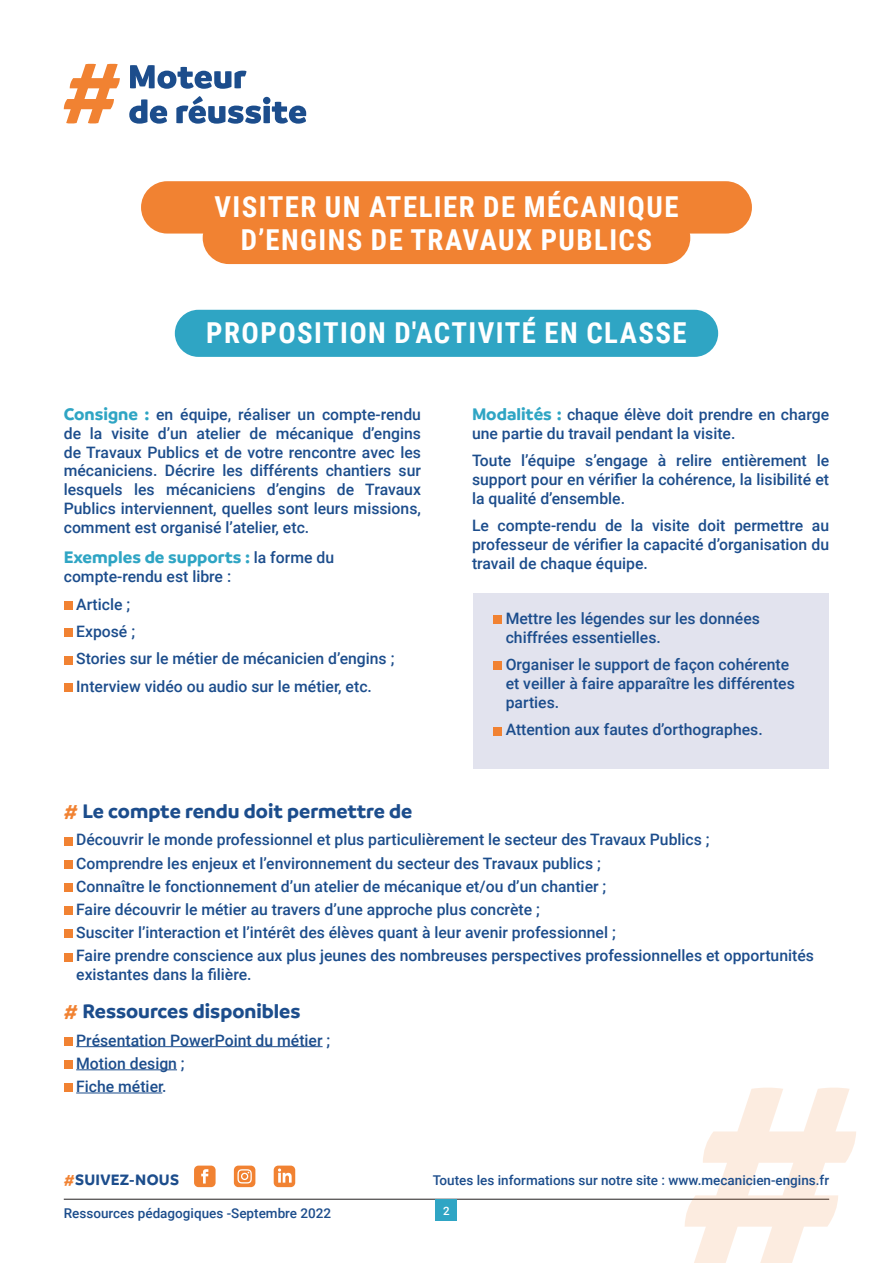
<style>
.page{position:relative;width:893px;height:1263px;background:#fff}
.page>*{position:absolute;margin:0;border:0;box-sizing:border-box;transform-origin:0 0}
.t1{font:700 28.8px/32.1px "Roboto Condensed";letter-spacing:.05em;color:#fff;text-align:center}
.t2{font:700 21px "Branding";color:#1c4d8c}
.t3{font:700 18px "Branding";color:#2fa5c4}
.t4{font:700 16.2px "Branding";letter-spacing:.015em;color:#1c4d8c}
.t5{font:500 15.75px/18.9px "Roboto";color:#1c4d8c}
.t6{font:500 13.5px "Roboto";color:#1c4d8c}
.t7{font:500 11.55px "Roboto";color:#fff}
.s1{font-family:"Branding";font-weight:700;font-size:18px;color:#2fa5c4}
.s2{font-family:"Roboto";font-weight:500;font-size:15.75px;color:#1c4d8c}
.s3{color:#f18232}
</style>
<div class="page">
<svg style="left:130px;top:65px;width:116px;height:24px"></svg>
<svg style="left:64px;top:64px;width:56px;height:60px"></svg>
<svg style="left:129px;top:99px;width:38px;height:25px"></svg>
<svg style="left:176px;top:96px;width:130px;height:28px"></svg>
<hr style="left:64px;top:1199px;width:765px;height:1px;background:#231f20">
<svg style="left:685px;top:1087px;width:171px;height:176px"></svg>
<div style="left:436px;top:1199px;width:21px;height:22px;background:#2fa5c4"></div>
<svg style="left:194px;top:1165px;width:22px;height:22px"></svg>
<div style="left:234px;top:1165px;width:21px;height:22px;background:#f18232;border-radius:4px"></div>
<svg style="left:237px;top:1169px;width:15px;height:14px"></svg>
<svg style="left:274px;top:1165px;width:21px;height:22px"></svg>
<div style="left:473px;top:593px;width:355px;height:175px;background:#e2e3ee"></div>
<div style="left:64px;top:601px;width:8px;height:9px;background:#f18232"></div>
<div style="left:64px;top:628px;width:8px;height:9px;background:#f18232"></div>
<div style="left:64px;top:656px;width:8px;height:8px;background:#f18232"></div>
<div style="left:64px;top:683px;width:8px;height:9px;background:#f18232"></div>
<div style="left:493px;top:615px;width:9px;height:9px;background:#f18232"></div>
<div style="left:493px;top:662px;width:9px;height:8px;background:#f18232"></div>
<div style="left:493px;top:727px;width:9px;height:8px;background:#f18232"></div>
<hr style="left:76px;top:1046px;width:247px;height:1px;background:#1c4d8c">
<hr style="left:76px;top:1069px;width:101px;height:1px;background:#1c4d8c">
<hr style="left:76px;top:1092px;width:86px;height:1px;background:#1c4d8c">
<div style="left:64px;top:837px;width:8px;height:8px;background:#f18232"></div>
<div style="left:64px;top:860px;width:8px;height:9px;background:#f18232"></div>
<div style="left:64px;top:883px;width:8px;height:9px;background:#f18232"></div>
<div style="left:64px;top:906px;width:8px;height:9px;background:#f18232"></div>
<div style="left:64px;top:929px;width:8px;height:9px;background:#f18232"></div>
<div style="left:64px;top:953px;width:8px;height:8px;background:#f18232"></div>
<div style="left:64px;top:1037px;width:8px;height:8px;background:#f18232"></div>
<div style="left:64px;top:1060px;width:8px;height:9px;background:#f18232"></div>
<div style="left:64px;top:1083px;width:8px;height:9px;background:#f18232"></div>
<div style="left:175px;top:310px;width:543px;height:47px;background:#2fa5c4;border-radius:24px"></div>
<div style="left:203px;top:212px;width:487px;height:52px;background:#f18232;border-radius:26px"></div>
<div style="left:141px;top:181px;width:611px;height:53px;background:#f18232;border-radius:26px"></div>
<p class="t1" style="left:214px;top:190px;width:466px">VISITER UN ATELIER DE MÉCANIQUE<br>D’ENGINS DE TRAVAUX PUBLICS</p>
<p class="t1" style="left:206px;top:316px;width:482px">PROPOSITION D'ACTIVITÉ EN CLASSE</p>
<p class="t5" style="left:64px;top:404px;width:359px;text-align:justify"><span class="s1">Consigne :</span> en équipe, réaliser un compte-rendu de la visite d’un atelier de mécanique d’engins de Travaux Publics et de votre rencontre avec les mécaniciens. Décrire les différents chantiers sur lesquels les mécaniciens d’engins de Travaux Publics interviennent, quelles sont leurs missions, comment est organisé l’atelier, etc.</p>
<p class="t3" style="left:64px;top:547px;width:272px">Exemples de supports : <span class="s2">la forme du</span></p>
<p class="t5" style="left:64px;top:566px;width:169px">compte-rendu est libre :</p>
<p class="t5" style="left:76px;top:594px;width:56px">Article ;</p>
<p class="t5" style="left:76px;top:621px;width:60px">Exposé ;</p>
<p class="t5" style="left:76px;top:649px;width:320px">Stories sur le métier de mécanicien d’engins ;</p>
<p class="t5" style="left:76px;top:676px;width:297px">Interview vidéo ou audio sur le métier, etc.</p>
<p class="t5" style="left:472px;top:404px;width:359px"><span class="s1">Modalités :</span> chaque élève doit prendre en charge une partie du travail pendant la visite.</p>
<p class="t5" style="left:472px;top:450px;width:359px;text-align:justify">Toute l’équipe s’engage à relire entièrement le support pour en vérifier la cohérence, la lisibilité et la qualité d’ensemble.</p>
<p class="t5" style="left:472px;top:516px;width:359px;text-align:justify">Le compte-rendu de la visite doit permettre au professeur de vérifier la capacité d’organisation du travail de chaque équipe.</p>
<p class="t5" style="left:506px;top:608px;width:256px">Mettre les légendes sur les données chiffrées essentielles.</p>
<p class="t5" style="left:506px;top:654px;width:291px">Organiser le support de façon cohérente et veiller à faire apparaître les différentes parties.</p>
<p class="t5" style="left:506px;top:720px;width:259px">Attention aux fautes d’orthographes.</p>
<p class="t2" style="left:64px;top:799px;width:350px"><span class="s3">#</span> Le compte rendu doit permettre de</p>
<p class="t5" style="left:76px;top:830px;width:635px">Découvrir le monde professionnel et plus particulièrement le secteur des Travaux Publics ;</p>
<p class="t5" style="left:76px;top:853px;width:526px">Comprendre les enjeux et l’environnement du secteur des Travaux publics ;</p>
<p class="t5" style="left:76px;top:876px;width:532px">Connaître le fonctionnement d’un atelier de mécanique et/ou d’un chantier ;</p>
<p class="t5" style="left:76px;top:899px;width:465px">Faire découvrir le métier au travers d’une approche plus concrète ;</p>
<p class="t5" style="left:76px;top:922px;width:541px">Susciter l’interaction et l’intérêt des élèves quant à leur avenir professionnel ;</p>
<p class="t5" style="left:76px;top:945px;width:739px">Faire prendre conscience aux plus jeunes des nombreuses perspectives professionnelles et opportunités existantes dans la filière.</p>
<p class="t2" style="left:64px;top:999px;width:238px"><span class="s3">#</span> Ressources disponibles</p>
<p class="t5" style="left:76px;top:1030px;width:256px">Présentation PowerPoint du métier ;</p>
<p class="t5" style="left:76px;top:1053px;width:110px">Motion design ;</p>
<p class="t5" style="left:76px;top:1076px;width:92px">Fiche métier.</p>
<p class="t4" style="left:64px;top:1170px;width:117px"><span class="s3">#</span>SUIVEZ-NOUS</p>
<p class="t6" style="left:433px;top:1171px;width:398px">Toutes les informations sur notre site : www.mecanicien-engins.fr</p>
<p class="t6" style="left:64px;top:1203px;width:269px">Ressources pédagogiques -Septembre 2022</p>
<p class="t7" style="left:443px;top:1203px;width:8px">2</p>
</div>
